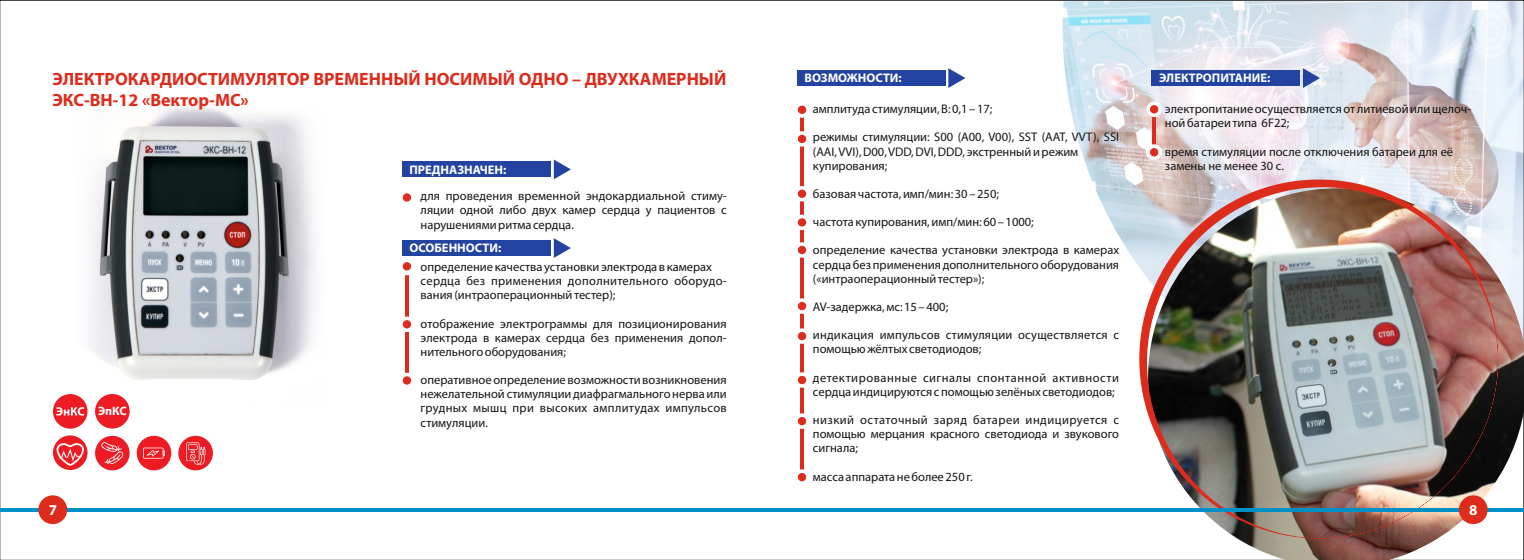
<style>
.page{position:relative;width:1524px;height:560px;background:#fff}
.page>*{position:absolute;margin:0;border:0;box-sizing:border-box;transform-origin:0 0}
.t1{font:700 17.88px/20.5px "Myriad Pro";color:#dd2b1c}
.t2{font:700 15px "Myriad Pro";color:#fff}
.t3{font:12.5px/14.1px "Myriad Pro";color:#151616;text-align:justify}
.t4{font:12.5px/14.1px "Myriad Pro";letter-spacing:.02em;color:#151616}
.t5{font:700 12.5px "Myriad Pro";color:#fff}
.t6{font:700 12.25px "Myriad Pro";color:#fff}
</style>
<div class="page">
<img style="left:53px;top:106px;width:262px;height:311px">
<img style="left:1062px;top:1px;width:461px;height:266px">
<img style="left:1148px;top:188px;width:376px;height:372px">
<img style="left:1139px;top:179px;width:359px;height:359px">
<hr style="left:0;top:508px;width:763px;height:3px;background:#0090c8">
<div style="left:38px;top:495px;width:29px;height:29px;background:#dd2b1c;border-radius:50%"></div>
<hr style="left:763px;top:508px;width:760px;height:3px;background:#0090c8">
<div style="left:1459px;top:495px;width:28px;height:29px;background:#dd2b1c;border-radius:50%"></div>
<svg style="left:554px;top:238px;width:17px;height:20px"></svg>
<div style="left:403px;top:240px;width:148px;height:15px;background:#2243a0"></div>
<svg style="left:554px;top:160px;width:17px;height:19px"></svg>
<div style="left:403px;top:162px;width:148px;height:15px;background:#2243a0"></div>
<hr style="left:405px;top:260px;width:4px;height:124px;background:#dd2b1c">
<div style="left:399px;top:260px;width:16px;height:15px;background:#fff;border-radius:50%"></div>
<div style="left:403px;top:262px;width:8px;height:8px;background:#dd2b1c;border-radius:50%"></div>
<div style="left:399px;top:316px;width:16px;height:16px;background:#fff;border-radius:50%"></div>
<div style="left:403px;top:320px;width:8px;height:8px;background:#dd2b1c;border-radius:50%"></div>
<div style="left:399px;top:373px;width:16px;height:15px;background:#fff;border-radius:50%"></div>
<div style="left:403px;top:376px;width:8px;height:9px;background:#dd2b1c;border-radius:50%"></div>
<div style="left:403px;top:193px;width:8px;height:9px;background:#dd2b1c;border-radius:50%"></div>
<svg style="left:948px;top:68px;width:17px;height:20px"></svg>
<div style="left:797px;top:70px;width:148px;height:15px;background:#2243a0"></div>
<hr style="left:800px;top:102px;width:4px;height:372px;background:#dd2b1c">
<div style="left:794px;top:102px;width:16px;height:15px;background:#fff;border-radius:50%"></div>
<div style="left:798px;top:106px;width:8px;height:8px;background:#dd2b1c;border-radius:50%"></div>
<div style="left:794px;top:131px;width:16px;height:16px;background:#fff;border-radius:50%"></div>
<div style="left:798px;top:135px;width:8px;height:8px;background:#dd2b1c;border-radius:50%"></div>
<div style="left:794px;top:186px;width:16px;height:15px;background:#fff;border-radius:50%"></div>
<div style="left:798px;top:189px;width:8px;height:9px;background:#dd2b1c;border-radius:50%"></div>
<div style="left:794px;top:215px;width:16px;height:15px;background:#fff;border-radius:50%"></div>
<div style="left:798px;top:218px;width:8px;height:9px;background:#dd2b1c;border-radius:50%"></div>
<div style="left:794px;top:242px;width:16px;height:16px;background:#fff;border-radius:50%"></div>
<div style="left:798px;top:246px;width:8px;height:8px;background:#dd2b1c;border-radius:50%"></div>
<div style="left:794px;top:298px;width:16px;height:16px;background:#fff;border-radius:50%"></div>
<div style="left:798px;top:302px;width:8px;height:8px;background:#dd2b1c;border-radius:50%"></div>
<div style="left:794px;top:328px;width:16px;height:16px;background:#fff;border-radius:50%"></div>
<div style="left:798px;top:332px;width:8px;height:8px;background:#dd2b1c;border-radius:50%"></div>
<div style="left:794px;top:372px;width:16px;height:16px;background:#fff;border-radius:50%"></div>
<div style="left:798px;top:376px;width:8px;height:8px;background:#dd2b1c;border-radius:50%"></div>
<div style="left:794px;top:413px;width:16px;height:16px;background:#fff;border-radius:50%"></div>
<div style="left:798px;top:417px;width:8px;height:8px;background:#dd2b1c;border-radius:50%"></div>
<div style="left:794px;top:469px;width:16px;height:16px;background:#fff;border-radius:50%"></div>
<div style="left:798px;top:473px;width:8px;height:8px;background:#dd2b1c;border-radius:50%"></div>
<hr style="left:1152px;top:105px;width:4px;height:53px;background:#dd2b1c">
<svg style="left:1146px;top:145px;width:16px;height:15px"></svg>
<div style="left:1150px;top:148px;width:8px;height:8px;background:#dd2b1c;border-radius:50%"></div>
<svg style="left:1146px;top:102px;width:16px;height:15px"></svg>
<div style="left:1150px;top:105px;width:8px;height:8px;background:#dd2b1c;border-radius:50%"></div>
<svg style="left:1303px;top:68px;width:17px;height:20px"></svg>
<div style="left:1151px;top:70px;width:149px;height:15px;background:#2243a0"></div>
<svg style="left:53px;top:435px;width:35px;height:35px"></svg>
<svg style="left:56px;top:442px;width:29px;height:25px"></svg>
<div style="left:137px;top:436px;width:34px;height:34px;background:#ed1c24;border-radius:50%"></div>
<svg style="left:143px;top:447px;width:22px;height:11px"></svg>
<div style="left:95px;top:436px;width:35px;height:34px;background:#ed1c24;border-radius:50%"></div>
<svg style="left:101px;top:442px;width:23px;height:22px"></svg>
<div style="left:178px;top:436px;width:35px;height:34px;background:#ed1c24;border-radius:50%"></div>
<svg style="left:186px;top:442px;width:19px;height:23px"></svg>
<div style="left:53px;top:394px;width:35px;height:35px;background:#ed1c24;border-radius:50%"></div>
<svg style="left:56px;top:407px;width:28px;height:9px"></svg>
<div style="left:95px;top:394px;width:35px;height:34px;background:#ed1c24;border-radius:50%"></div>
<h1 class="t1" style="left:52px;top:71px;width:675px">ЭЛЕКТРОКАРДИОСТИМУЛЯТОР ВРЕМЕННЫЙ НОСИМЫЙ ОДНО – ДВУХКАМЕРНЫЙ<br>ЭКС-ВН-12 «Вектор-МС»</h1>
<p class="t5" style="left:409px;top:164px;width:99px">ПРЕДНАЗНАЧЕН:</p>
<p class="t3" style="left:420px;top:190px;width:308px">для проведения временной эндокардиальной стиму&shy;ляции одной либо двух камер сердца у пациентов с нарушениями ритма сердца.</p>
<p class="t3" style="left:420px;top:261px;width:293px">определение качества установки электрода в камерах</p>
<p class="t5" style="left:409px;top:243px;width:93px">ОСОБЕННОСТИ:</p>
<p class="t4" style="left:420px;top:275px;width:308px">сердца без применения дополнительного оборудо&shy;вания (интраоперационный тестер);</p>
<p class="t6" style="left:98px;top:406px;width:30px">ЭпКС</p>
<p class="t3" style="left:420px;top:317px;width:308px">отображение электрограммы для позиционирования электрода в камерах сердца без применения допол&shy;нительного оборудования;</p>
<p class="t3" style="left:420px;top:374px;width:308px">оперативное определение возможности возникновения нежелательной стимуляции диафрагмального нерва или грудных мышц при высоких амплитудах импульсов стимуляции.</p>
<p class="t5" style="left:804px;top:73px;width:99px">ВОЗМОЖНОСТИ:</p>
<p class="t5" style="left:1159px;top:73px;width:113px">ЭЛЕКТРОПИТАНИЕ:</p>
<p class="t3" style="left:813px;top:103px;width:181px">амплитуда стимуляции, В: 0,1 – 17;</p>
<p class="t3" style="left:1165px;top:103px;width:308px">электропитание осуществляется от литиевой или щелоч&shy;ной батареи типа 6F22;</p>
<p class="t3" style="left:1165px;top:145px;width:290px">время стимуляции после отключения батареи для её замены не менее 30 с.</p>
<p class="t3" style="left:813px;top:131px;width:308px">режимы стимуляции: S00 (A00, V00), SST (AAT, VVT), SSI (AAI, VVI), D00, VDD, DVI, DDD, экстренный и режим</p>
<p class="t3" style="left:813px;top:159px;width:76px">купирования;</p>
<p class="t3" style="left:813px;top:188px;width:188px">базовая частота, имп/мин: 30 – 250;</p>
<p class="t3" style="left:813px;top:216px;width:222px">частота купирования, имп/мин: 60 – 1000;</p>
<p class="t3" style="left:813px;top:244px;width:308px">определение качества установки электрода в камерах сердца без применения дополнительного оборудования («интраоперационный тестер»);</p>
<p class="t3" style="left:813px;top:301px;width:137px">AV-задержка, мс: 15 – 400;</p>
<p class="t3" style="left:813px;top:329px;width:308px">индикация импульсов стимуляции осуществляется с помощью жёлтых светодиодов;</p>
<p class="t3" style="left:813px;top:371px;width:308px">детектированные сигналы спонтанной активности сердца индицируются с помощью зелёных светодиодов;</p>
<p class="t3" style="left:813px;top:414px;width:308px">низкий остаточный заряд батареи индицируется с помощью мерцания красного светодиода и звукового сигнала;</p>
<p class="t3" style="left:813px;top:470px;width:161px">масса аппарата не более 250 г.</p>
<p class="t2" style="left:49px;top:503px;width:10px">7</p>
<p class="t2" style="left:1469px;top:503px;width:10px">8</p>
</div>
